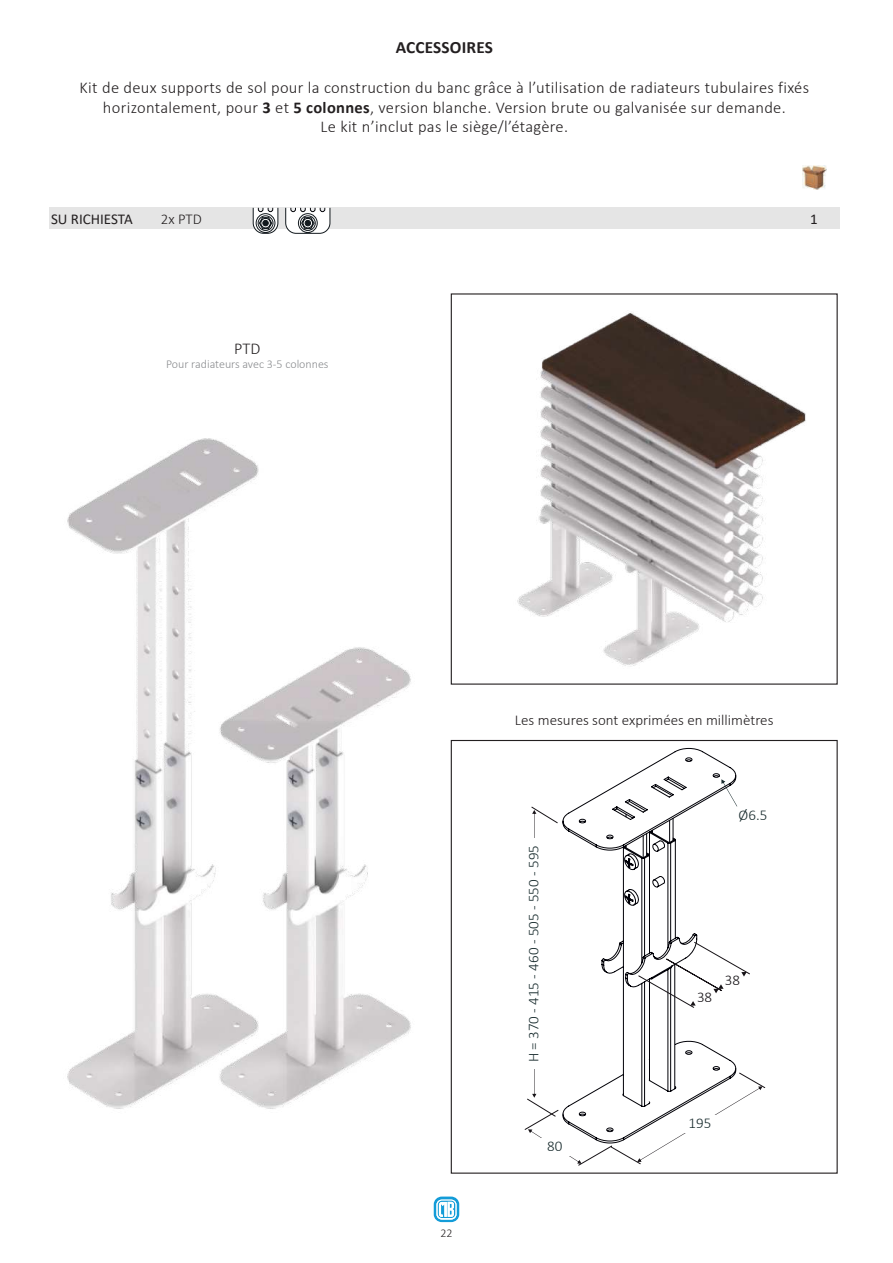
<style>
.page{position:relative;width:893px;height:1263px;background:#fff}
.page>*{position:absolute;margin:0;border:0;box-sizing:border-box;transform-origin:0 0}
.t1{font:700 17.25px "Calibri";letter-spacing:.01em;color:#231f20}
.t2{font:300 16.5px/19.8px "Calibri";letter-spacing:.02em;color:#231f20;text-align:center}
.t3{font:300 15px "Calibri";color:#231f20}
.t4{font:300 15px "Calibri";color:#182b2d}
.t5{font:15px "Calibri";color:#231f20}
.t6{font:300 15px "Calibri";color:#171317}
.t7{font:300 12px "Calibri";color:#8a8c8f}
.t8{font:300 12px "Calibri";color:#231f20}
.s1{font-weight:700}
</style>
<div class="page">
<img style="left:67px;top:399px;width:387px;height:748px">
<img style="left:453px;top:312px;width:353px;height:371px">
<svg style="left:434px;top:1196px;width:25px;height:26px"></svg>
<img style="left:802px;top:166px;width:24px;height:24px">
<div style="left:49px;top:208px;width:791px;height:21px;background:#e5e5e5"></div>
<svg style="left:627px;top:748px;width:109px;height:31px"></svg>
<svg style="left:525px;top:779px;width:240px;height:387px"></svg>
<svg style="left:253px;top:207px;width:25px;height:27px"></svg>
<svg style="left:285px;top:207px;width:45px;height:27px"></svg>
<p class="t1" style="left:396px;top:35px;width:99px">ACCESSOIRES</p>
<p class="t2" style="left:80px;top:77px;width:731px">Kit de deux supports de sol pour la construction du banc grâce à l’utilisation de radiateurs tubulaires fixés horizontalement, pour <span class="s1">3</span> et <span class="s1">5 colonnes</span>, version blanche. Version brute ou galvanisée sur demande.<br>Le kit n’inclut pas le siège/l’étagère.</p>
<p class="t5" style="left:51px;top:209px;width:83px">SU RICHIESTA</p>
<p class="t3" style="left:161px;top:210px;width:43px">2x PTD</p>
<p class="t5" style="left:810px;top:209px;width:9px">1</p>
<p class="t2" style="left:234px;top:338px;width:28px">PTD</p>
<p class="t7" style="left:166px;top:357px;width:164px">Pour radiateurs avec 3-5 colonnes</p>
<p class="t8" style="left:440px;top:1225px;width:14px">22</p>
<p class="t3" style="left:515px;top:710px;width:260px">Les mesures sont exprimées en millimètres</p>
<p class="t4" style="left:524px;top:1062px;width:219px;rotate:-90deg">H = 370 - 415 - 460 - 505 - 550 - 595</p>
<p class="t4" style="left:547px;top:1136px;width:17px">80</p>
<p class="t4" style="left:739px;top:805px;width:30px">Ø6.5</p>
<p class="t6" style="left:697px;top:988px;width:17px">38</p>
<p class="t6" style="left:725px;top:971px;width:17px">38</p>
<p class="t4" style="left:688px;top:1114px;width:24px">195</p>
</div>
